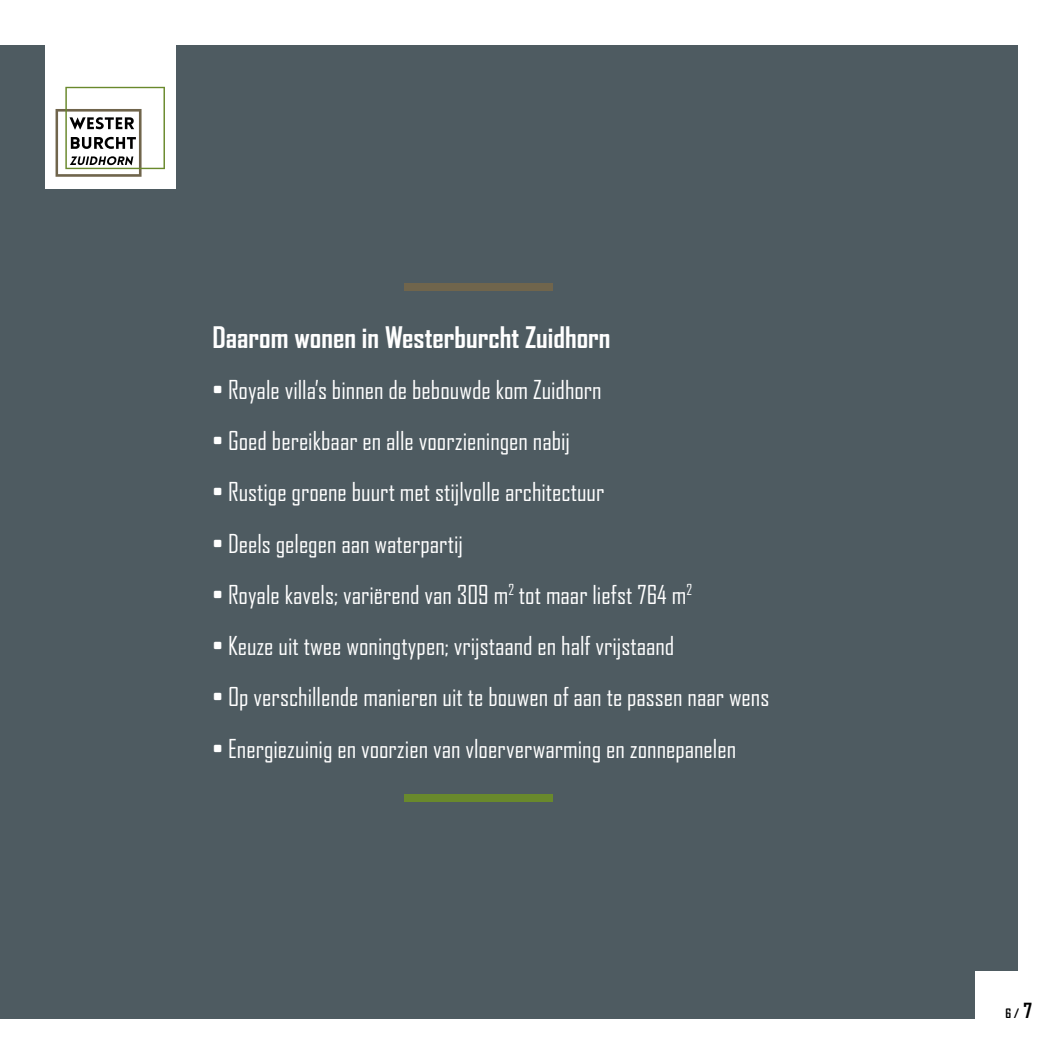
<style>
.page{position:relative;width:1063px;height:1063px;background:#fff}
.page>*{position:absolute;margin:0;border:0;box-sizing:border-box;transform-origin:0 0}
.t1{font:700 28.5px "Agency FB";color:#fff}
.t2{font:25px "Agency FB";color:#fff}
.t3{font:700 12.5px "Agency FB";color:#000}
.s1{font-size:20px}
.s2{font-family:"Alegreya Sans";font-weight:300;font-size:20px;color:#fff}
</style>
<div class="page">
<div style="left:0;top:45px;width:1018px;height:974px;background:#4e5b61"></div>
<div style="left:404px;top:283px;width:149px;height:8px;background:#70654c"></div>
<div style="left:404px;top:794px;width:149px;height:8px;background:#69892c"></div>
<div style="left:976px;top:971px;width:87px;height:90px;background:#fff"></div>
<div style="left:45px;top:0;width:130px;height:189px;background:#fff"></div>
<svg style="left:56px;top:87px;width:109px;height:90px"></svg>
<p class="t1" style="left:213px;top:321px;width:399px">Daarom wonen in Westerburcht Zuidhorn</p>
<p class="t2" style="left:213px;top:376px;width:391px">• Royale villa’s binnen de bebouwde kom Zuidhorn</p>
<p class="t2" style="left:213px;top:427px;width:359px">• Goed bereikbaar en alle voorzieningen nabij</p>
<p class="t2" style="left:213px;top:478px;width:393px">• Rustige groene buurt met stijlvolle architectuur</p>
<p class="t2" style="left:213px;top:529px;width:252px">• Deels gelegen aan waterpartij</p>
<p class="t2" style="left:213px;top:581px;width:481px">• Royale kavels; variërend van 309 m<sup>2</sup> tot maar liefst 764 m<sup>2</sup></p>
<p class="t2" style="left:213px;top:632px;width:463px">• Keuze uit twee woningtypen; vrijstaand en half vrijstaand</p>
<p class="t2" style="left:213px;top:683px;width:558px">• Op verschillende manieren uit te bouwen of aan te passen naar wens</p>
<p class="t2" style="left:213px;top:734px;width:525px">• Energiezuinig en voorzien van vloerverwarming en zonnepanelen</p>
<p class="t3" style="left:1006px;top:1006px;width:37px">6 / <span class="s1">7</span><span class="s2">7</span></p>
</div>
